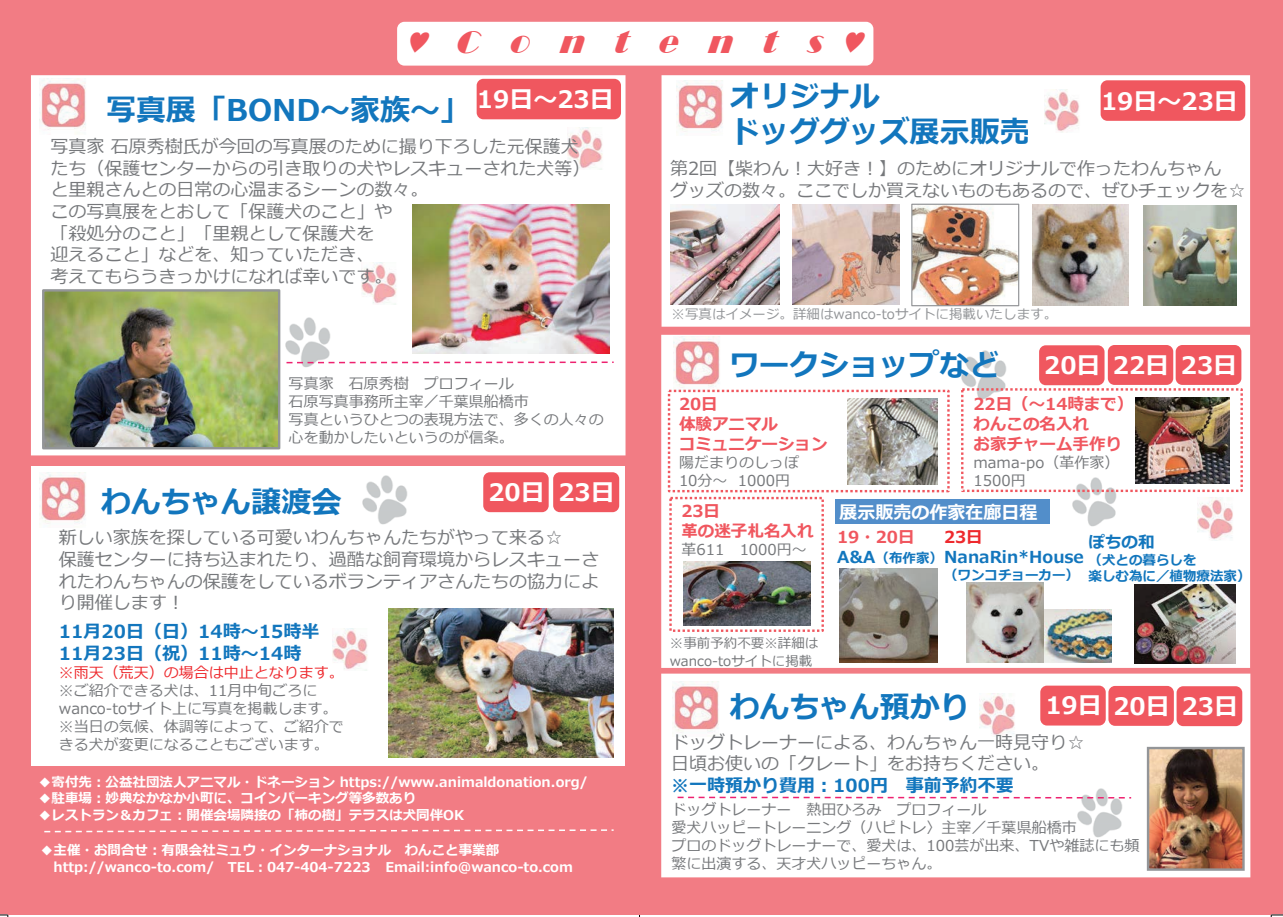
<style>
.page{position:relative;width:1283px;height:917px;background:#fff}
.page>*{position:absolute;margin:0;border:0;box-sizing:border-box;transform-origin:0 0}
.t1{font:700 30px/36px "Meiryo";color:#1276bd}
.t2{font:italic 30px "Broadway BT";color:#f0575f}
.t3{font:700 24px "Meiryo";color:#fff}
.t4{font:18px/21.6px "Meiryo";color:#76787b}
.t5{font:700 18px/21.6px "Meiryo";letter-spacing:.005em;color:#1276bd}
.t6{font:700 18px "Meiryo";color:#fff}
.t7{font:700 16.5px/19.8px "Meiryo";color:#f0575f}
.t8{font:700 16.5px "Meiryo";color:#1276bd}
.t9{font:700 16.5px "Meiryo";color:#ee292d}
.t10{font:15px/18px "Meiryo";color:#76787b}
.t11{font:15px "Meiryo";color:#ee292d}
.t12{font:700 13.5px/16.2px "Meiryo";color:#fff}
.t13{font:700 13.5px/16.2px "Meiryo";color:#1276bd}
.t14{font:13.5px "Meiryo";color:#939598}
.t15{font:13.5px/17.4px "Meiryo";color:#76787b}
.s1{font-family:"MS P Gothic"}
.s2{font-size:16.5px}
</style>
<div class="page">
<div style="left:0;top:0;width:1282px;height:915px;background:#f27c84"></div>
<svg style="left:31px;top:75px;width:1219px;height:380px;background:#fdf4f5"></svg>
<div style="left:397px;top:22px;width:476px;height:44px;background:#fff;border-radius:7px"></div>
<div style="left:31px;top:466px;width:593px;height:299px;background:#fff"></div>
<div style="left:661px;top:335px;width:589px;height:542px;background:#fff"></div>
<img style="left:388px;top:609px;width:226px;height:148px">
<img style="left:1149px;top:750px;width:92px;height:117px">
<div style="left:1146px;top:747px;width:98px;height:123px;border:2px solid #939598"></div>
<img style="left:980px;top:693px;width:38px;height:43px">
<img style="left:673px;top:336px;width:48px;height:54px">
<img style="left:672px;top:681px;width:48px;height:55px">
<img style="left:40px;top:472px;width:46px;height:52px">
<img style="left:40px;top:78px;width:48px;height:56px">
<img style="left:676px;top:80px;width:48px;height:55px">
<div style="left:1100px;top:80px;width:145px;height:41px;background:#f0575f;border-radius:7px"></div>
<img style="left:959px;top:350px;width:50px;height:51px">
<img style="left:362px;top:475px;width:46px;height:50px">
<img style="left:1075px;top:789px;width:50px;height:51px">
<svg style="left:677px;top:796px;width:454px;height:2px"></svg>
<img style="left:567px;top:127px;width:38px;height:42px">
<img style="left:1044px;top:90px;width:38px;height:43px">
<img style="left:332px;top:628px;width:36px;height:42px">
<img style="left:45px;top:292px;width:232px;height:154px">
<div style="left:42px;top:289px;width:238px;height:160px;border:2px solid #939598"></div>
<img style="left:670px;top:205px;width:109px;height:99px">
<div style="left:1107px;top:345px;width:66px;height:40px;background:#f0575f;border-radius:7px"></div>
<div style="left:1175px;top:345px;width:66px;height:40px;background:#f0575f;border-radius:7px"></div>
<div style="left:1039px;top:345px;width:65px;height:40px;background:#f0575f;border-radius:7px"></div>
<img style="left:284px;top:318px;width:49px;height:51px">
<svg style="left:286px;top:361px;width:327px;height:2px"></svg>
<div style="left:1040px;top:685px;width:65px;height:40px;background:#f0575f;border-radius:7px"></div>
<div style="left:553px;top:472px;width:66px;height:40px;background:#f0575f;border-radius:7px"></div>
<div style="left:483px;top:472px;width:65px;height:40px;background:#f0575f;border-radius:7px"></div>
<div style="left:476px;top:79px;width:145px;height:40px;background:#f0575f;border-radius:7px"></div>
<div style="left:1176px;top:686px;width:66px;height:40px;background:#f0575f;border-radius:7px"></div>
<div style="left:1108px;top:686px;width:65px;height:40px;background:#f0575f;border-radius:7px"></div>
<img style="left:913px;top:206px;width:104px;height:98px">
<div style="left:911px;top:204px;width:108px;height:102px;border:1px solid #939598"></div>
<img style="left:792px;top:205px;width:107px;height:100px">
<img style="left:848px;top:398px;width:89px;height:86px">
<svg style="left:44px;top:829px;width:570px;height:4px"></svg>
<img style="left:1032px;top:205px;width:96px;height:100px">
<img style="left:1143px;top:205px;width:93px;height:100px">
<div style="left:669px;top:497px;width:155px;height:135px;border:2px dashed #f0575f"></div>
<div style="left:668px;top:390px;width:281px;height:102px;border:2px dashed #f0575f"></div>
<img style="left:412px;top:204px;width:197px;height:149px">
<img style="left:361px;top:262px;width:38px;height:42px">
<img style="left:839px;top:568px;width:98px;height:94px">
<img style="left:1043px;top:609px;width:68px;height:53px">
<img style="left:966px;top:583px;width:77px;height:79px">
<div style="left:835px;top:499px;width:215px;height:24px;background:#528eca"></div>
<img style="left:1134px;top:584px;width:101px;height:79px">
<img style="left:683px;top:562px;width:127px;height:64px">
<img style="left:1197px;top:498px;width:39px;height:42px">
<img style="left:1070px;top:477px;width:49px;height:51px">
<div style="left:961px;top:388px;width:281px;height:104px;border:2px dashed #f0575f"></div>
<img style="left:1135px;top:398px;width:94px;height:86px">
<svg style="left:0;top:914px;width:9px;height:3px"></svg>
<svg style="left:1270px;top:901px;width:13px;height:16px"></svg>
<h1 class="t2" style="left:405px;top:24px;width:467px"><span class="s1">♥</span>Contents<span class="s1">♥</span></h1>
<h1 class="t1" style="left:106px;top:93px;width:365px">写真展「BOND～家族～」</h1>
<h2 class="t3" style="left:477px;top:83px;width:138px">19日～23日</h2>
<p class="t4" style="left:50px;top:137px;width:541px">写真家石原秀樹氏が今回の写真展のために撮り下ろした元保護犬たち（保護センターからの引き取りの犬やレスキューされた犬等）と里親さんとの日常の心温まるシーンの数々。<br>この写真展をとおして「保護犬のこと」や<br>「殺処分のこと」「里親として保護犬を<br>迎えること」などを、知っていただき、<br>考えてもらうきっかけになれば幸いです。</p>
<p class="t10" style="left:289px;top:375px;width:226px">写真家 石原秀樹 プロフィール</p>
<h1 class="t1" style="left:730px;top:80px;width:301px">オリジナル<br>ドッググッズ展示販売</h1>
<h2 class="t3" style="left:1101px;top:84px;width:138px">19日～23日</h2>
<p class="t4" style="left:670px;top:159px;width:577px">第2回【柴わん！大好き！】のためにオリジナルで作ったわんちゃん<br>グッズの数々。ここでしか買えないものもあるので、ぜひチェックを☆</p>
<p class="t14" style="left:671px;top:305px;width:387px">※写真はイメージ。詳細はwanco‐toサイトに掲載いたします。</p>
<h1 class="t1" style="left:729px;top:349px;width:271px">ワークショップなど</h1>
<h2 class="t3" style="left:1044px;top:348px;width:58px">20日</h2>
<h2 class="t3" style="left:1112px;top:348px;width:126px">22日 23日</h2>
<p class="t10" style="left:289px;top:393px;width:316px">石原写真事務所主宰／千葉県船橋市<br>写真というひとつの表現方法で、多くの人々の心を動かしたいというのが信条。</p>
<p class="t7" style="left:973px;top:395px;width:161px">22日（～14時まで）わんこの名入れ<br>お家チャーム手作り</p>
<p class="t10" style="left:973px;top:454px;width:147px">mama‐po（革作家）<br>1500円</p>
<p class="t7" style="left:679px;top:395px;width:150px">20日<br>体験アニマル<br>コミュニケーション</p>
<p class="t10" style="left:679px;top:454px;width:121px">陽だまりのしっぽ<br>10分～ 1000円</p>
<h2 class="t3" style="left:488px;top:475px;width:128px">20日 23日</h2>
<h1 class="t1" style="left:101px;top:486px;width:241px">わんちゃん譲渡会</h1>
<p class="t6" style="left:839px;top:500px;width:199px">展示販売の作家在廊日程</p>
<p class="t7" style="left:681px;top:502px;width:133px">23日<br>革の迷子札名入れ</p>
<p class="t10" style="left:681px;top:541px;width:127px">革611 1000円～</p>
<p class="t4" style="left:59px;top:528px;width:541px">新しい家族を探している可愛いわんちゃんたちがやって来る☆<br>保護センターに持ち込まれたり、過酷な飼育環境からレスキューされたわんちゃんの保護をしているボランティアさんたちの協力により開催します！</p>
<p class="t9" style="left:944px;top:525px;width:40px">23日</p>
<p class="t8" style="left:944px;top:545px;width:141px">NanaRin*House</p>
<p class="t13" style="left:944px;top:568px;width:136px">（ワンコチョーカー）</p>
<p class="t7" style="left:837px;top:528px;width:79px">19・20日</p>
<p class="t13" style="left:837px;top:551px;width:107px"><span class="s2">A&amp;A</span>（布作家）</p>
<p class="t8" style="left:1088px;top:530px;width:67px">ぽちの和</p>
<p class="t13" style="left:1088px;top:552px;width:163px">（犬との暮らしを<br>楽しむ為に／植物療法家）</p>
<p class="t5" style="left:59px;top:621px;width:262px">11月20日（日）14時～15時半<br>11月23日（祝）11時～14時</p>
<p class="t11" style="left:59px;top:662px;width:287px">※雨天（荒天）の場合は中止となります。</p>
<p class="t10" style="left:59px;top:683px;width:287px">※ご紹介できる犬は、11月中旬ごろにwanco‐toサイト上に写真を掲載します。※当日の気候、体調等によって、ご紹介できる犬が変更になることもございます。</p>
<p class="t12" style="left:38px;top:775px;width:551px">◆寄付先：公益社団法人アニマル・ドネーション https://www.animaldonation.org/</p>
<p class="t12" style="left:38px;top:791px;width:379px">◆駐車場：妙典なかなか小町に、コインパーキング等多数あり</p>
<p class="t12" style="left:38px;top:807px;width:427px">◆レストラン＆カフェ：開催会場隣接の「柿の樹」テラスは犬同伴OK</p>
<p class="t12" style="left:54px;top:843px;width:521px;text-indent:-14px">◆主催・お問合せ：有限会社ミュウ・インターナショナル わんこと事業部http://wanco-to.com/ TEL：047-404-7223 Email:info@wanco-to.com</p>
<p class="t15" style="left:670px;top:635px;width:150px">※事前予約不要※詳細はwanco‐toサイトに掲載</p>
<h1 class="t1" style="left:729px;top:690px;width:241px">わんちゃん預かり</h1>
<h2 class="t3" style="left:1045px;top:689px;width:58px">19日</h2>
<p class="t4" style="left:671px;top:732px;width:415px">ドッグトレーナーによる、わんちゃん一時見守り☆日頃お使いの「クレート」をお持ちください。</p>
<p class="t5" style="left:671px;top:775px;width:344px">※一時預かり費用：100円 事前予約不要</p>
<h2 class="t3" style="left:1113px;top:689px;width:126px">20日 23日</h2>
<p class="t10" style="left:671px;top:801px;width:469px">ドッグトレーナー 熱田ひろみ プロフィール<br>愛犬ハッピートレーニング（ハピトレ〉主宰／千葉県船橋市<br>プロのドッグトレーナーで、愛犬は、100芸が出来、TVや雑誌にも頻繁に出演する、天才犬ハッピーちゃん。</p>
</div>
